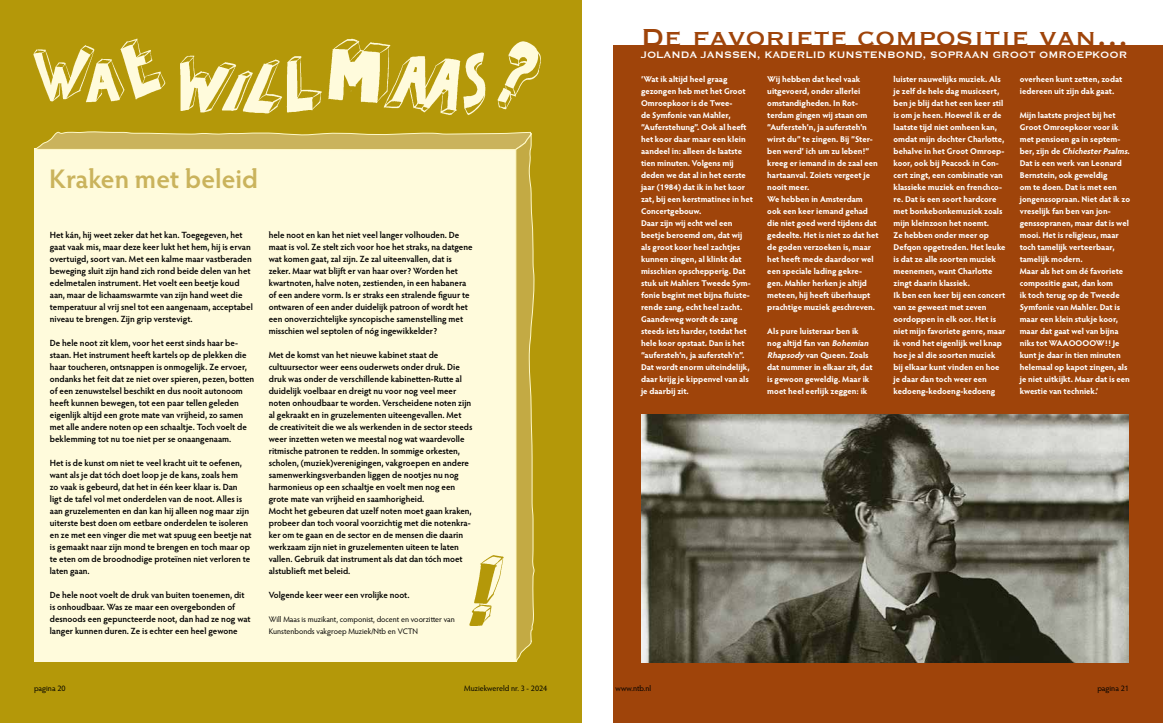
<style>
.page{position:relative;width:1163px;height:723px;background:#fff}
.page>*{position:absolute;margin:0;border:0;box-sizing:border-box;transform-origin:0 0}
.t1{font:32px "Copperplate";letter-spacing:.005em;color:#9f440a}
.t2{font:600 27px "Hypatia Sans Pro";color:#cab35c}
.t3{font:12.2px "Copperplate";letter-spacing:-.005em;color:#fff}
.t4{font:600 9px/12px "Hypatia Sans Pro";color:#000}
.t5{font:700 8.4px/12px "Hypatia Sans Pro";color:#fff}
.t6{font:8px/12px "Hypatia Sans Pro";color:#000}
.s1{font-style:italic}
</style>
<div class="page">
<div style="left:0;top:0;width:581px;height:723px;background:#b49809"></div>
<div style="left:613px;top:46px;width:549px;height:677px;background:#9f440a"></div>
<img style="left:641px;top:414px;width:487px;height:248px">
<img style="left:33px;top:38px;width:508px;height:260px">
<svg style="left:35px;top:117px;width:500px;height:545px;background:#f9f3cc"></svg>
<img style="left:459px;top:542px;width:53px;height:83px">
<h2 class="t2" style="left:49px;top:160px;width:210px">Kraken met beleid</h2>
<p class="t4" style="left:50px;top:229px;width:204px">Het kán, hij weet zeker dat het kan. Toegegeven, het gaat vaak mis, maar deze keer lukt het hem, hij is ervan overtuigd, soort van. Met een kalme maar vastberaden beweging sluit zijn hand zich rond beide delen van het edelmetalen instrument. Het voelt een beetje koud aan, maar de lichaamswarmte van zijn hand weet die temperatuur al vrij snel tot een aangenaam, acceptabel niveau te brengen. Zijn grip verstevigt.</p>
<p class="t4" style="left:50px;top:337px;width:206px">De hele noot zit klem, voor het eerst sinds haar be&shy;staan. Het instrument heeft kartels op de plekken die haar toucheren, ontsnappen is onmogelijk. Ze ervoer, ondanks het feit dat ze niet over spieren, pezen, botten of een zenuwstelsel beschikt en dus nooit autonoom heeft kunnen bewegen, tot een paar tellen geleden eigenlijk altijd een grote mate van vrijheid, zo samen met alle andere noten op een schaaltje. Toch voelt de beklemming tot nu toe niet per se onaangenaam.</p>
<p class="t4" style="left:50px;top:457px;width:203px">Het is de kunst om niet te veel kracht uit te oefenen, want als je dat tóch doet loop je de kans, zoals hem<br>zo vaak is gebeurd, dat het in één keer klaar is. Dan ligt de tafel vol met onderdelen van de noot. Alles is aan gruzelementen en dan kan hij alleen nog maar zijn uiterste best doen om eetbare onderdelen te isoleren en ze met een vinger die met wat spuug een beetje nat is gemaakt naar zijn mond te brengen en toch maar op te eten om de broodnodige proteïnen niet verloren te laten gaan.</p>
<p class="t4" style="left:50px;top:589px;width:202px">De hele noot voelt de druk van buiten toenemen, dit is onhoudbaar. Was ze maar een overgebonden of desnoods een gepuncteerde noot, dan had ze nog wat langer kunnen duren. Ze is echter een heel gewone</p>
<p class="t4" style="left:269px;top:228px;width:205px">hele noot en kan het niet veel langer volhouden. De maat is vol. Ze stelt zich voor hoe het straks, na datgene wat komen gaat, zal zijn. Ze zal uiteenvallen, dat is zeker. Maar wat blijft er van haar over? Worden het kwartnoten, halve noten, zestienden, in een habanera of een andere vorm. Is er straks een stralende figuur te ontwaren of een ander duidelijk patroon of wordt het een onoverzichtelijke syncopische samenstelling met misschien wel septolen of nóg ingewikkelder?</p>
<p class="t4" style="left:269px;top:348px;width:205px">Met de komst van het nieuwe kabinet staat de cultuursector weer eens ouderwets onder druk. Die druk was onder de verschillende kabinetten-Rutte al duidelijk voelbaar en dreigt nu voor nog veel meer noten onhoudbaar te worden. Verscheidene noten zijn al gekraakt en in gruzelementen uiteengevallen. Met de creativiteit die we als werkenden in de sector steeds weer inzetten weten we meestal nog wat waardevolle ritmische patronen te redden. In sommige orkesten, scholen, (muziek)verenigingen, vakgroepen en andere samenwerkingsverbanden liggen de nootjes nu nog harmonieus op een schaaltje en voelt men nog een grote mate van vrijheid en saamhorigheid.<br>Mocht het gebeuren dat uzelf noten moet gaan kraken, probeer dan toch vooral voorzichtig met die notenkra&shy;ker om te gaan en de sector en de mensen die daarin werkzaam zijn niet in gruzelementen uiteen te laten vallen. Gebruik dat instrument als dat dan tóch moet alstublieft met beleid.</p>
<p class="t4" style="left:269px;top:589px;width:142px">Volgende keer weer een vrolijke noot.</p>
<p class="t6" style="left:269px;top:613px;width:187px">Will Maas is muzikant, componist, docent en voorzitter van<br>Kunstenbonds vakgroep Muziek/Ntb en VCTN</p>
<p class="t6" style="left:34px;top:681px;width:33px">pagina 20</p>
<p class="t6" style="left:464px;top:681px;width:85px">Muziekwereld nr. 3 - 2024</p>
<h1 class="t1" style="left:641px;top:16px;width:489px">De favoriete compositie van…</h1>
<h3 class="t3" style="left:641px;top:47px;width:487px">JOLANDA JANSSEN, KADERLID KUNSTENBOND, SOPRAAN GROOT OMROEPKOOR</h3>
<p class="t5" style="left:641px;top:73px;width:113px">‘Wat ik altijd heel graag gezongen heb met het Groot<br>Omroepkoor is de Twee-<br>de Symfonie van Mahler, “Auferstehung”. Ook al heeft het koor daar maar een klein aandeel in: alleen de laatste tien minuten. Volgens mij deden we dat al in het eerste jaar (1984) dat ik in het koor zat, bij een kerstmatinee in het<br>Concertgebouw.<br>Daar zijn wij echt wel een beetje beroemd om, dat wij als groot koor heel zachtjes kunnen zingen, al klinkt dat misschien opschepperig. Dat stuk uit Mahlers Tweede Sym&shy;fonie begint met bijna fluiste&shy;rende zang, echt heel zacht.<br>Gaandeweg wordt de zang steeds iets harder, totdat het hele koor opstaat. Dan is het “aufersteh’n, ja aufersteh’n”.<br>Dat wordt enorm uiteindelijk, daar krijg je kippenvel van als je daarbij zit.</p>
<p class="t5" style="left:767px;top:73px;width:113px">Wij hebben dat heel vaak uitgevoerd, onder allerlei omstandigheden. In Rot&shy;terdam gingen wij staan om “Aufersteh’n, ja aufersteh’n wirst du” te zingen. Bij “Ster&shy;ben werd’ ich um zu leben!” kreeg er iemand in de zaal een hartaanval. Zoiets vergeet je nooit meer.<br>We hebben in Amsterdam ook een keer iemand gehad die niet goed werd tijdens dat gedeelte. Het is niet zo dat het de goden verzoeken is, maar het heeft mede daardoor wel een speciale lading gekre&shy;gen. Mahler herken je altijd meteen, hij heeft überhaupt prachtige muziek geschreven.</p>
<p class="t5" style="left:893px;top:73px;width:113px">luister nauwelijks muziek. Als je zelf de hele dag musiceert, ben je blij dat het een keer stil is om je heen. Hoewel ik er de laatste tijd niet omheen kan, omdat mijn dochter Charlotte, behalve in het Groot Omroep&shy;koor, ook bij Peacock in Con&shy;cert zingt, een combinatie van klassieke muziek en frenchco&shy;re. Dat is een soort hardcore met bonkebonkemuziek zoals mijn kleinzoon het noemt.<br>Ze hebben onder meer op<br>Defqon opgetreden. Het leuke is dat ze alle soorten muziek meenemen, want Charlotte zingt daarin klassiek.<br>Ik ben een keer bij een concert van ze geweest met zeven oordoppen in elk oor. Het is niet mijn favoriete genre, maar ik vond het eigenlijk wel knap hoe je al die soorten muziek bij elkaar kunt vinden en hoe je daar dan toch weer een kedoeng-kedoeng-kedoeng</p>
<p class="t5" style="left:1019px;top:73px;width:104px">overheen kunt zetten, zodat iedereen uit zijn dak gaat.</p>
<p class="t5" style="left:1019px;top:109px;width:112px">Mijn laatste project bij het<br>Groot Omroepkoor voor ik met pensioen ga in septem-<br>b e r , z i j n d e <span class="s1">ChichesterPsalms</span>.<br>Dat is een werk van Leonard<br>Bernstein, ook geweldig<br>om te doen. Dat is met een jongenssopraan. Niet dat ik zo vreselijk fan ben van jon&shy;genssopranen, maar dat is wel mooi. Het is religieus, maar toch tamelijk verteerbaar, tamelijk modern.<br>Maar als het om dé favoriete compositie gaat, dan kom<br>ik toch terug op de Tweede<br>Symfonie van Mahler. Dat is maar een klein stukje koor, maar dat gaat wel van bijna niks tot WAAOOOOW!! Je kunt je daar in tien minuten helemaal op kapot zingen, als je niet uitkijkt. Maar dat is een kwestie van techniek.’</p>
<p class="t5" style="left:767px;top:325px;width:107px">Als pure luisteraar ben ik nog altijd fan van <span class="s1">Bohemian<br>Rhapsody</span> van Queen. Zoals dat nummer in elkaar zit, dat is gewoon geweldig. Maar ik moet heel eerlijk zeggen: ik</p>
<p class="t6" style="left:615px;top:681px;width:37px">www.ntb.nl</p>
<p class="t6" style="left:1097px;top:681px;width:33px">pagina 21</p>
</div>
